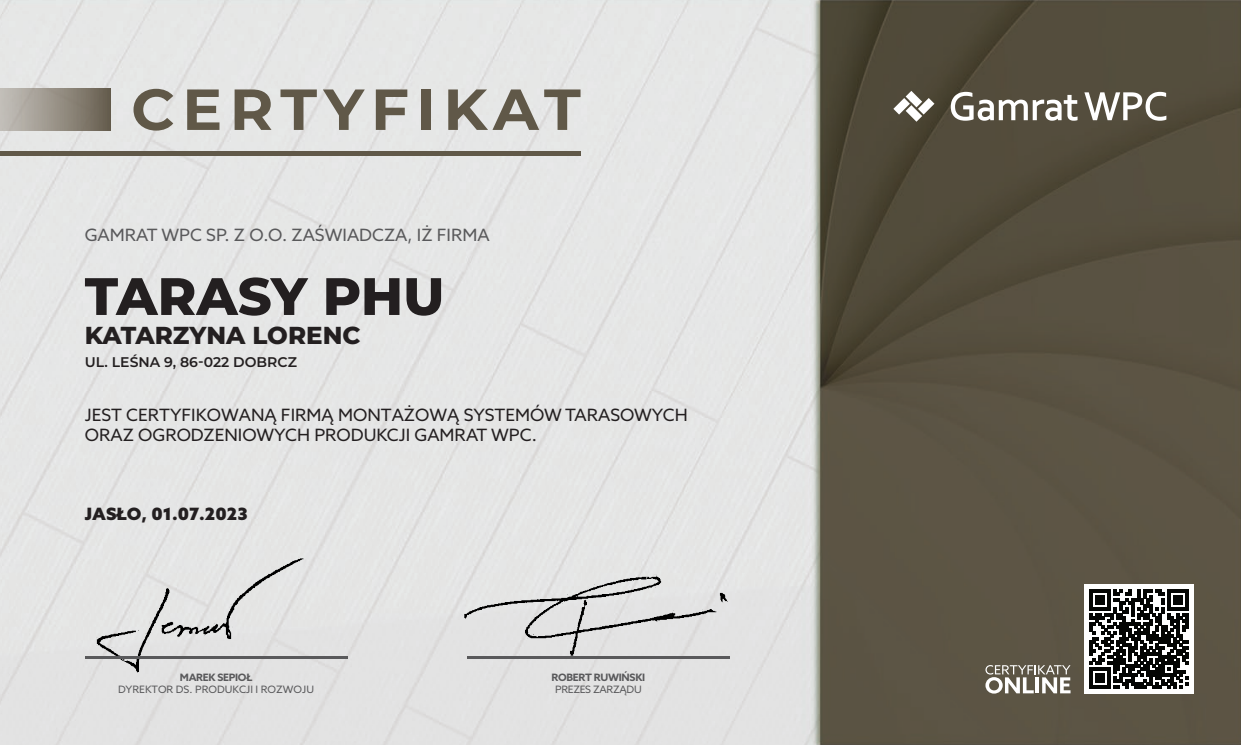
<style>
.page{position:relative;width:1241px;height:745px;background:#fff}
.page>*{position:absolute;margin:0;border:0;box-sizing:border-box;transform-origin:0 0}
.t1{font:700 57.75px "Montserrat";letter-spacing:.115em;color:#605848}
.t2{font:800 52.5px "Montserrat";color:#231f20}
.t3{font:800 24.5px "Montserrat";color:#231f20}
.t4{font:16.97px/20.3px "Azo Sans";color:#231f20}
.t5{font:16.97px "Azo Sans";color:#59595b}
.t6{font:900 16.97px "Azo Sans";color:#231f20}
.t7{font:600 14px "Montserrat";color:#231f20}
.t8{font:10.15px "Azo Sans";color:#59595b}
.t9{font:700 10.15px "Azo Sans";letter-spacing:-.03em;color:#59595b}
.t10{font:10.15px "Azo Sans";letter-spacing:-.03em;color:#59595b}
</style>
<div class="page">
<img style="left:0;top:0;width:1240px;height:744px">
<div style="left:21px;top:528px;width:339px;height:178px;background:#e4e4e3"></div>
<div style="left:423px;top:524px;width:335px;height:175px;background:#e3e3e3"></div>
<div style="left:0;top:89px;width:111px;height:41px;background:linear-gradient(to right,#c6c2bd,#685f4f)"></div>
<div style="left:0;top:151px;width:580px;height:5px;background:#605848"></div>
<svg style="left:985px;top:664px;width:85px;height:29px"></svg>
<svg style="left:950px;top:92px;width:127px;height:29px"></svg>
<svg style="left:1084px;top:92px;width:82px;height:29px"></svg>
<svg style="left:893px;top:91px;width:41px;height:31px"></svg>
<div style="left:1083px;top:583px;width:110px;height:109px;background:#fff"></div>
<svg style="left:1089px;top:589px;width:99px;height:99px"></svg>
<hr style="left:85px;top:656px;width:262px;height:2px;background:#59595b">
<hr style="left:467px;top:656px;width:262px;height:2px;background:#59595b">
<h1 class="t1" style="left:131px;top:68px;width:451px">CERTYFIKAT</h1>
<p class="t5" style="left:85px;top:224px;width:406px">GAMRAT WPC SP. Z O.O. ZAŚWIADCZA, IŻ FIRMA</p>
<h2 class="t2" style="left:85px;top:257px;width:361px">TARASY PHU</h2>
<h3 class="t3" style="left:85px;top:317px;width:277px">KATARZYNA LORENC</h3>
<p class="t7" style="left:85px;top:352px;width:214px">UL. LEŚNA 9, 86-022 DOBRCZ</p>
<p class="t4" style="left:85px;top:404px;width:604px">JEST CERTYFIKOWANĄ FIRMĄ MONTAŻOWĄ SYSTEMÓW TARASOWYCH<br>ORAZ OGRODZENIOWYCH PRODUKCJI GAMRAT WPC.</p>
<p class="t6" style="left:85px;top:502px;width:164px">JASŁO, 01.07.2023</p>
<p class="t9" style="left:180px;top:669px;width:74px">MAREK SEPIOŁ</p>
<p class="t8" style="left:118px;top:682px;width:197px">DYREKTOR DS. PRODUKCJI I ROZWOJU</p>
<p class="t9" style="left:551px;top:669px;width:95px">ROBERT RUWIŃSKI</p>
<p class="t10" style="left:555px;top:682px;width:88px">PREZES ZARZĄDU</p>
</div>
